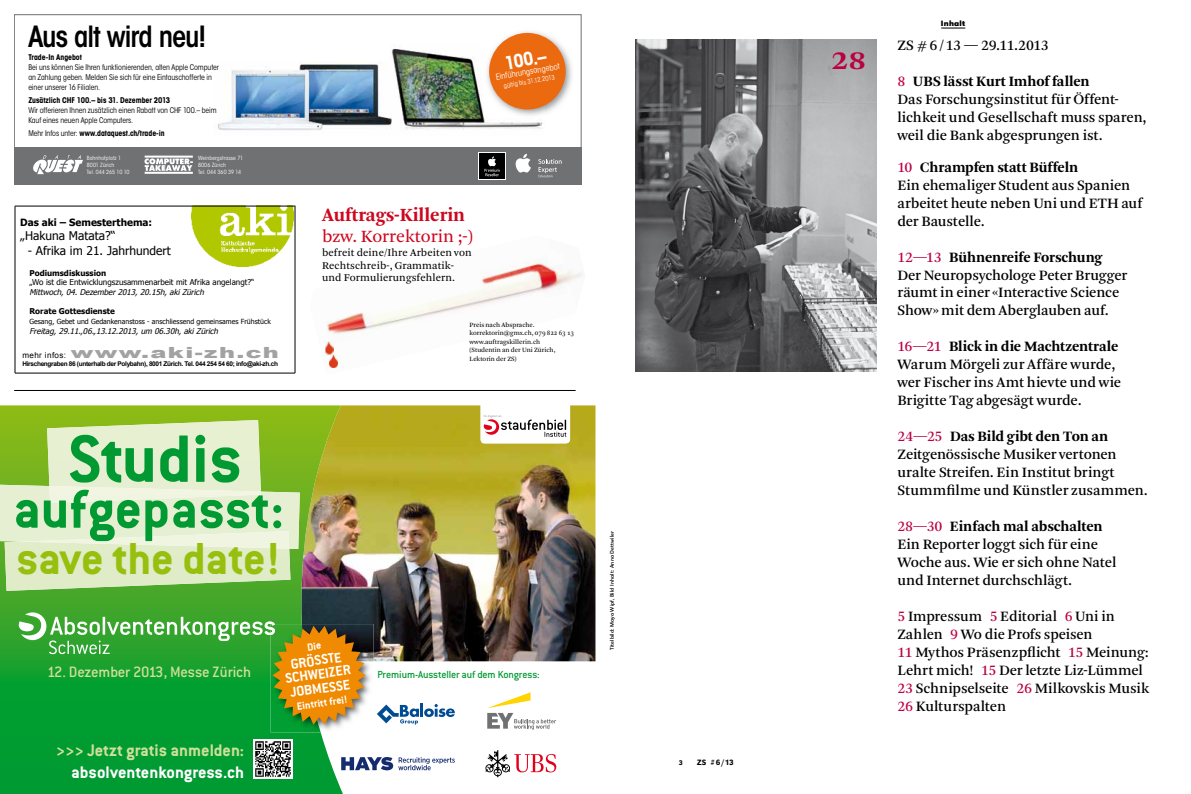
<style>
.page{position:relative;width:1191px;height:794px;background:#fff}
.page>*{position:absolute;margin:0;border:0;box-sizing:border-box;transform-origin:0 0}
.t1{font:700 73.5px "Conduit ITC";color:#009932}
.t2{font:700 59.4px "Conduit ITC";color:#009932}
.t3{font:700 49.3px "Conduit ITC";letter-spacing:-.015em;color:#97bf0d}
.t4{font:700 33px "Arnhem";color:#b04}
.t5{font:600 condensed 29px "ITC Avant Garde Std";letter-spacing:-.04em;color:#000}
.t6{font:700 19.5px "Arnhem";color:#cd071e}
.t7{font:700 18.4px "Conduit ITC";color:#d0df99}
.t8{font:700 18.4px "Conduit ITC";color:#fff}
.t9{font:700 condensed 18.2px "ITC Avant Garde Std";color:#fff}
.t10{font:18px "Arnhem Blond";color:#cd071e}
.t11{font:500 16.5px "Conduit ITC";letter-spacing:-.015em;color:#d0df99}
.t12{font:900 15.4px "Arial";letter-spacing:.06em;color:#a1a2a4;scale:1.56 1}
.t13{font:700 15.3px/13.9px "Conduit ITC";color:#fff;text-align:center}
.t14{font:15px/18px "Arnhem";letter-spacing:-.01em;color:#000}
.t15{font:15px "Arnhem";letter-spacing:-.035em;color:#000}
.t16{font:12px "Tahoma";color:#000}
.t17{font:700 11.4px "Conduit ITC";color:#fff}
.t18{font:500 11.3px "Conduit ITC";letter-spacing:-.015em;color:#009932}
.t19{font:10.9px/12.7px "Arnhem Blond";letter-spacing:.01em;color:#000}
.t20{font:700 10px "Tahoma";color:#000}
.t21{font:condensed 8.3px "ITC Avant Garde Std";color:#fff}
.t22{font:italic 8px "Tahoma";color:#000}
.t23{font:8px "Tahoma";color:#000}
.t24{font:700 8px "Tahoma";color:#000}
.t25{font:500 8px "URW Grotesk";color:#000}
.t26{font:700 8px "URW Grotesk";letter-spacing:.03em;color:#000}
.t27{font:condensed 7.8px/10px "ITC Avant Garde Std";letter-spacing:-.01em;color:#000}
.t28{font:700 condensed 7.8px "ITC Avant Garde Std";letter-spacing:-.005em;color:#000}
.t29{font:7px "Tahoma";color:#000}
.t30{font:500 7px "URW Grotesk";color:#000}
.t31{font:6.8px/8.4px "Arnhem Blond";color:#000}
.t32{font:700 6.5px "Arial";letter-spacing:-.05em;color:#000}
.t33{font:condensed 6.4px "ITC Avant Garde Std";color:#fff}
.t34{font:condensed 5.7px/7.1px "ITC Avant Garde Std";letter-spacing:.02em;color:#fff}
.t35{font:5.5px "URW Grotesk";letter-spacing:.02em;color:#000}
.s1{font-weight:400}
.s2{font-weight:400;font-size:8.1px;color:#000}
.s3{color:#b04}
.s4{font-weight:700}
</style>
<div class="page">
<div style="left:14px;top:147px;width:567px;height:38px;background:#707172"></div>
<svg style="left:33px;top:155px;width:50px;height:19px"></svg>
<svg style="left:538px;top:159px;width:23px;height:18px"></svg>
<svg style="left:515px;top:154px;width:16px;height:19px"></svg>
<svg style="left:144px;top:158px;width:49px;height:13px"></svg>
<hr style="left:145px;top:156px;width:48px;height:2px;background:#fff">
<hr style="left:145px;top:172px;width:48px;height:2px;background:#fff">
<div style="left:478px;top:152px;width:27px;height:27px;background:#000"></div>
<div style="left:478px;top:152px;width:28px;height:28px;border:1px solid #fff"></div>
<svg style="left:484px;top:156px;width:15px;height:20px"></svg>
<img style="left:392px;top:48px;width:151px;height:82px">
<img style="left:218px;top:62px;width:174px;height:68px">
<img style="left:500px;top:31px;width:72px;height:82px">
<img style="left:485px;top:44px;width:59px;height:74px">
<div style="left:489px;top:33px;width:76px;height:76px;background:#eb690f;border-radius:50%"></div>
<div style="left:14px;top:15px;width:567px;height:170px;border:1px solid #707172"></div>
<img style="left:192px;top:205px;width:101px;height:62px">
<hr style="left:295px;top:205px;width:1px;height:168px;background:#000">
<hr style="left:15px;top:206px;width:280px;height:1px;background:#000">
<hr style="left:15px;top:373px;width:280px;height:1px;background:#000">
<hr style="left:15px;top:206px;width:1px;height:167px;background:#000">
<img style="left:327px;top:259px;width:255px;height:109px">
<svg style="left:329px;top:354px;width:9px;height:13px"></svg>
<img style="left:325px;top:341px;width:9px;height:14px">
<img style="left:343px;top:405px;width:252px;height:256px">
<svg style="left:0;top:405px;width:343px;height:389px;background:#3a9f35"></svg>
<svg style="left:480px;top:405px;width:90px;height:38px"></svg>
<div style="left:253px;top:739px;width:40px;height:40px;background:#fff"></div>
<img style="left:255px;top:741px;width:36px;height:36px">
<svg style="left:0;top:420px;width:300px;height:171px;background:#d1e4b1"></svg>
<img style="left:321px;top:661px;width:52px;height:71px">
<img style="left:366px;top:624px;width:7px;height:37px">
<img style="left:270px;top:724px;width:51px;height:8px">
<svg style="left:341px;top:757px;width:114px;height:13px"></svg>
<svg style="left:485px;top:750px;width:71px;height:27px"></svg>
<svg style="left:377px;top:703px;width:78px;height:21px"></svg>
<svg style="left:487px;top:692px;width:69px;height:38px"></svg>
<hr style="left:14px;top:390px;width:561px;height:1px;background:#000">
<img style="left:635px;top:40px;width:241px;height:331px">
<svg style="left:941px;top:28px;width:24px;height:1px"></svg>
<svg style="left:19px;top:612px;width:347px;height:112px;background:#499d34"></svg>
<h3 class="t5" style="left:28px;top:19px;width:180px">Aus alt wird neu!</h3>
<p class="t28" style="left:28px;top:52px;width:55px">Trade-In Angebot</p>
<p class="t27" style="left:28px;top:62px;width:192px">Bei uns können Sie Ihren funktionierenden, alten Apple Computer an Zahlung geben. Melden Sie sich für eine Eintauschofferte in einer unserer 16 Filialen.</p>
<p class="t28" style="left:28px;top:95px;width:143px">Zusätzlich CHF 100.– bis 31. Dezember 2013</p>
<p class="t27" style="left:28px;top:105px;width:190px">Wir offerieren Ihnen zusätzlich einen Rabatt von CHF 100.– beim<br>Kauf eines neuen Apple Computers.</p>
<p class="t28" style="left:28px;top:128px;width:138px"><span class="s1">Mehr Infos unter:</span> www.dataquest.ch/trade-in</p>
<p class="t34" style="left:87px;top:154px;width:44px">Bahnhofplatz 1<br>8001 Zürich<br>Tel. 044 265 10 10</p>
<p class="t34" style="left:198px;top:154px;width:47px">Weinbergstrasse 71<br>8006 Zürich<br>Tel. 044 360 39 14</p>
<p class="t9" style="left:503px;top:52px;width:43px;rotate:-10deg">100.–</p>
<p class="t21" style="left:495px;top:72px;width:66px;rotate:-10deg">Einführungsangebot</p>
<p class="t33" style="left:503px;top:82px;width:53px;rotate:-10deg">gültig bis 31.12.2013</p>
<h3 class="t6" style="left:322px;top:204px;width:144px">Auftrags-Killerin</h3>
<p class="t10" style="left:322px;top:226px;width:153px">bzw. Korrektorin ;-)</p>
<p class="t19" style="left:322px;top:246px;width:151px">befreit deine/Ihre Arbeiten von<br>Rechtschreib-, Grammatik&shy;und Formulierungsfehlern.</p>
<p class="t20" style="left:20px;top:215px;width:133px">Das aki – Semesterthema:</p>
<p class="t16" style="left:20px;top:228px;width:97px">„Hakuna Matata?“</p>
<p class="t16" style="left:28px;top:242px;width:144px">- Afrika im 21. Jahrhundert</p>
<p class="t24" style="left:29px;top:267px;width:78px">Podiumsdiskussion</p>
<p class="t23" style="left:29px;top:277px;width:226px">„Wo ist die Entwicklungszusammenarbeit mit Afrika angelangt?“</p>
<p class="t22" style="left:29px;top:287px;width:178px">Mittwoch,04.Dezember2013,20.15h,akiZürich</p>
<p class="t24" style="left:29px;top:306px;width:87px">Rorate Gottesdienste</p>
<p class="t29" style="left:29px;top:317px;width:243px">Gesang, Gebet und Gedankenanstoss - anschliessend gemeinsames Frühstück</p>
<p class="t22" style="left:29px;top:325px;width:192px">Freitag,29.11.,06.,13.12.2013,um 06.30h,akiZürich</p>
<p class="t31" style="left:469px;top:320px;width:106px">Preis nach Absprache. korrektorin@gmx.ch, 079 822 63 13 www.auftragskillerin.ch<br>(Studentin an der Uni Zürich,<br>Lektorin der ZS)</p>
<p class="t12" style="left:22px;top:341px;width:166px"><span class="s2">mehr infos:</span> www.aki-zh.ch</p>
<p class="t32" style="left:22px;top:359px;width:257px">Hirschengraben 86 (unterhalb der Polybahn), 8001 Zürich. Tel. 044 254 54 60; info@aki-zh.ch</p>
<h1 class="t1" style="left:68px;top:416px;width:175px">Studis</h1>
<h2 class="t2" style="left:13px;top:474px;width:273px">aufgepasst:</h2>
<h3 class="t3" style="left:16px;top:529px;width:265px">save the date!</h3>
<p class="t11" style="left:47px;top:663px;width:205px">12. Dezember 2013, Messe Zürich</p>
<p class="t7" style="left:56px;top:739px;width:190px">&gt;&gt;&gt; Jetzt gratis anmelden:</p>
<p class="t8" style="left:71px;top:761px;width:174px">absolventenkongress.ch</p>
<p class="t13" style="left:282px;top:658px;width:68px;rotate:-8deg">GRÖSSTE<br>SCHWEIZER<br>JOBMESSE</p>
<p class="t17" style="left:296px;top:699px;width:52px;rotate:-8deg">Eintritt frei!</p>
<p class="t18" style="left:377px;top:668px;width:164px">Premium-Aussteller auf dem Kongress:</p>
<p class="t35" style="left:609px;top:650px;width:120px;rotate:-90deg">Titelbild: Maya Wipf, Bild Inhalt: Anna Dettwiler</p>
<p class="t30" style="left:679px;top:758px;width:6px">3</p>
<p class="t25" style="left:697px;top:757px;width:38px">ZS #6/13</p>
<h3 class="t4" style="left:831px;top:40px;width:37px">28</h3>
<p class="t26" style="left:941px;top:18px;width:26px">Inhalt</p>
<p class="t15" style="left:897px;top:36px;width:153px">ZS # 6/13 — 29.11.2013</p>
<p class="t14" style="left:897px;top:72px;width:250px"><span class="s3">8</span> <span class="s4">UBS lässt Kurt Imhof fallen<br></span>Das Forschungsinstitut für Öffent&shy;lichkeit und Gesellschaft muss sparen, weil die Bank abgesprungen ist.</p>
<p class="t14" style="left:897px;top:158px;width:246px"><span class="s3">10</span> <span class="s4">Chrampfen statt Büffeln<br></span>Ein ehemaliger Student aus Spanien arbeitet heute neben Uni und ETH auf der Baustelle.</p>
<p class="t14" style="left:897px;top:249px;width:231px;line-height:17.7px"><span class="s3">12—13</span> <span class="s4">Bühnenreife Forschung </span>Der Neuropsychologe Peter Brugger räumt in einer «Interactive Science Show» mit dem Aberglauben auf.</p>
<p class="t14" style="left:897px;top:337px;width:225px"><span class="s3">16—21</span> <span class="s4">Blick in die Machtzentrale<br></span>Warum Mörgeli zur Affäre wurde, wer Fischer ins Amt hievte und wie<br>Brigitte Tag abgesägt wurde.</p>
<p class="t14" style="left:897px;top:427px;width:252px"><span class="s3">24—25</span> <span class="s4">Das Bild gibt den Ton an </span>Zeitgenössische Musiker vertonen uralte Streifen. Ein Institut bringt Stummfilme und Künstler zusammen.</p>
<p class="t14" style="left:897px;top:517px;width:220px"><span class="s3">28—30</span> <span class="s4">Einfach mal abschalten<br></span>Ein Reporter loggt sich für eine<br>Woche aus. Wie er sich ohne Natel und Internet durchschlägt.</p>
<p class="t14" style="left:897px;top:607px;width:253px"><span class="s3">5</span> Impressum <span class="s3">5</span> Editorial <span class="s3">6</span> Uni in<br>Zahlen <span class="s3">9</span> Wo die Profs speisen<br><span class="s3">11</span> Mythos Präsenzpflicht <span class="s3">15</span> Meinung:<br>Lehrt mich! <span class="s3">15</span> Der letzte Liz-Lümmel<br><span class="s3">23</span> Schnipselseite <span class="s3">26</span> Milkovskis Musik<br><span class="s3">26</span> Kulturspalten</p>
</div>
